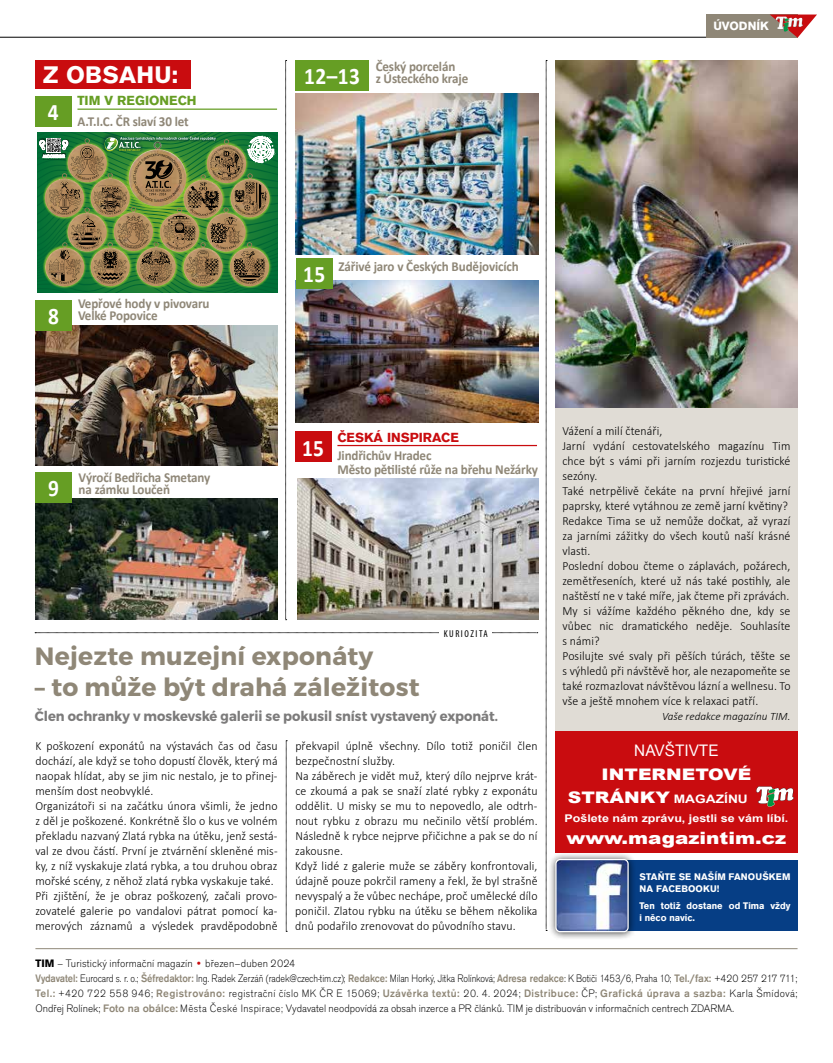
<style>
.page{position:relative;width:833px;height:1063px;background:#fff}
.page>*{position:absolute;margin:0;border:0;box-sizing:border-box;transform-origin:0 0}
.t1{font:700 25px "Montserrat";letter-spacing:.01em;color:#8f8777}
.t2{font:700 25px "Accius TOT";letter-spacing:.015em;color:#fff}
.t3{font:700 23.75px "Calibri";letter-spacing:.02em;color:#fff;scale:.9 1}
.t4{font:900 17px "Arial";color:#fff;scale:1.18 1}
.t5{font:900 16px "Arial";color:#fff;scale:1.18 1}
.t6{font:16px "Arial Narrow";color:#fff;scale:1.18 1}
.t7{font:700 13.75px/12.5px "Calibri";letter-spacing:-.01em;color:#8f8777;scale:.95 1}
.t8{font:700 13.75px "Montserrat";color:#7c7b7b;scale:.95 1}
.t9{font:700 13.75px "Accius TOT";color:#c90c0f}
.t10{font:700 13.75px "Accius TOT";color:#669e24}
.t11{font:300 12.5px/15px "Calibri";letter-spacing:.01em;color:#000;scale:.95 1}
.t12{font:700 12.5px "Accius TOT";color:#fff}
.t13{font:700 11.75px "Arial";color:#fff;scale:1.18 1}
.t14{font:300 11.25px/15px "Accius TOT";color:#000}
.t15{font:italic 300 11.25px "Calibri";color:#000}
.t16{font:700 10.62px "Arial";color:#fff;scale:1.18 1}
.t17{font:700 10px/12.5px "Accius TOT";color:#fff}
.t18{font:condensed 10px "Myriad Pro";letter-spacing:.15em;color:#000}
.s1{font-size:23.75px;color:#fff}
.s2{font-weight:900;font-size:16px}
.s3{font-weight:700}
.s4{color:#c90c0f}
.s5{font-weight:500;color:#8f8777}
</style>
<div class="page">
<div style="left:35px;top:60px;width:156px;height:29px;background:#c90c0f"></div>
<div style="left:555px;top:407px;width:242px;height:325px;background:#e0dcd5"></div>
<hr style="left:35px;top:948px;width:762px;height:1px;background:#8f8777">
<div style="left:568px;top:860px;width:229px;height:71px;background:#063e85"></div>
<div style="left:548px;top:852px;width:89px;height:88px;background:#000;opacity:.75"></div>
<img style="left:556px;top:860px;width:72px;height:72px">
<div style="left:555px;top:859px;width:73px;height:73px;border:1px solid #fff;border-radius:4px"></div>
<svg style="left:546px;top:60px;width:1px;height:871px"></svg>
<svg style="left:285px;top:60px;width:2px;height:560px"></svg>
<svg style="left:35px;top:632px;width:503px;height:1px"></svg>
<div style="left:439px;top:628px;width:53px;height:10px;background:#fff"></div>
<div style="left:555px;top:732px;width:242px;height:121px;background:#c90c0f"></div>
<svg style="left:756px;top:786px;width:38px;height:21px"></svg>
<svg style="left:286px;top:740px;width:1px;height:192px"></svg>
<hr style="left:0;top:37px;width:794px;height:1px;background:#000">
<div style="left:706px;top:15px;width:91px;height:23px;background:#8f8777"></div>
<svg style="left:770px;top:15px;width:47px;height:23px"></svg>
<img style="left:555px;top:60px;width:242px;height:347px">
<hr style="left:77px;top:109px;width:200px;height:1px;background:#669e24">
<div style="left:35px;top:96px;width:36px;height:30px;background:#669e24"></div>
<div style="left:295px;top:60px;width:74px;height:30px;background:#669e24"></div>
<img style="left:296px;top:280px;width:242px;height:142px">
<div style="left:296px;top:258px;width:36px;height:31px;background:#669e24"></div>
<img style="left:298px;top:478px;width:240px;height:142px">
<hr style="left:337px;top:445px;width:200px;height:1px;background:#c90c0f">
<div style="left:295px;top:432px;width:36px;height:30px;background:#c90c0f"></div>
<svg style="left:37px;top:133px;width:240px;height:159px;fill:#087135"></svg>
<img style="left:134px;top:284px;width:44px;height:4px">
<img style="left:181px;top:284px;width:44px;height:5px">
<img style="left:228px;top:284px;width:43px;height:5px">
<img style="left:43px;top:284px;width:89px;height:5px">
<div style="left:100px;top:133px;width:22px;height:22px;background:#033;opacity:.69"></div>
<img style="left:91px;top:284px;width:39px;height:2px">
<img style="left:183px;top:284px;width:40px;height:2px">
<img style="left:45px;top:284px;width:39px;height:2px">
<img style="left:230px;top:284px;width:39px;height:2px">
<img style="left:136px;top:284px;width:40px;height:2px">
<div style="left:37px;top:138px;width:11px;height:14px;background:#006733"></div>
<div style="left:119px;top:135px;width:98px;height:7px;background:#033;opacity:.69"></div>
<svg style="left:39px;top:136px;width:235px;height:148px"></svg>
<img style="left:35px;top:326px;width:242px;height:140px">
<img style="left:35px;top:498px;width:243px;height:122px">
<div style="left:35px;top:472px;width:37px;height:30px;background:#669e24"></div>
<div style="left:35px;top:300px;width:37px;height:30px;background:#669e24"></div>
<img style="left:296px;top:94px;width:242px;height:161px">
<h1 class="t2" style="left:43px;top:60px;width:137px">Z OBSAHU:</h1>
<h2 class="t3" style="left:48px;top:96px;width:14px">4</h2>
<p class="t10" style="left:77px;top:93px;width:121px">TIM V REGIONECH</p>
<p class="t7" style="left:77px;top:115px;width:119px">A.T.I.C. ČR slaví 30 let</p>
<h2 class="t3" style="left:304px;top:60px;width:63px">12–13</h2>
<p class="t7" style="left:376px;top:60px;width:99px">Český porcelán<br>z Ústeckého kraje</p>
<p class="t12" style="left:713px;top:19px;width:57px">ÚVODNÍK</p>
<h2 class="t3" style="left:48px;top:299px;width:14px">8</h2>
<p class="t7" style="left:78px;top:297px;width:140px">Vepřové hody v pivovaru<br>Velké Popovice</p>
<h2 class="t3" style="left:303px;top:258px;width:26px">15</h2>
<p class="t7" style="left:338px;top:260px;width:191px">Zářivé jaro v Českých Budějovicích</p>
<p class="t7" style="left:48px;top:471px;width:172px;text-indent:31px">Výročí Bedřicha Smetany<br><span class="s1">9</span> na zámku Loučeň</p>
<h2 class="t3" style="left:302px;top:431px;width:26px">15</h2>
<p class="t9" style="left:337px;top:430px;width:123px">ČESKÁ INSPIRACE</p>
<p class="t7" style="left:337px;top:448px;width:213px;line-height:13.8px">Jindřichův Hradec<br>Město pětilisté růže na břehu Nežárky</p>
<p class="t18" style="left:444px;top:627px;width:46px">KURIOZITA</p>
<h1 class="t1" style="left:35px;top:641px;width:340px">Nejezte muzejní exponáty</h1>
<h1 class="t1" style="left:35px;top:672px;width:386px">– to může být drahá záležitost</h1>
<p class="t8" style="left:35px;top:707px;width:489px">Člen ochranky v moskevské galerii se pokusil sníst vystavený exponát.</p>
<p class="t11" style="left:35px;top:738px;width:256px">K poškození exponátů na výstavách čas od času dochází, ale když se toho dopustí člověk, který má naopak hlídat, aby se jim nic nestalo, je to přinej&shy;menším dost neobvyklé.<br>Organizátoři si na začátku února všimli, že jedno z děl je poškozené. Konkrétně šlo o kus ve volném překladu nazvaný Zlatá rybka na útěku, jenž sestá&shy;val ze dvou částí. První je ztvárnění skleněné mis&shy;ky, z níž vyskakuje zlatá rybka, a tou druhou obraz mořské scény, z něhož zlatá rybka vyskakuje také.<br>Při zjištění, že je obraz poškozený, začali provo&shy;zovatelé galerie po vandalovi pátrat pomocí ka&shy;merových záznamů a výsledek pravděpodobně</p>
<p class="t11" style="left:295px;top:738px;width:256px">překvapil úplně všechny. Dílo totiž poničil člen bezpečnostní služby.<br>Na záběrech je vidět muž, který dílo nejprve krát&shy;ce zkoumá a pak se snaží zlaté rybky z exponátu oddělit. U misky se mu to nepovedlo, ale odtrh&shy;nout rybku z obrazu mu nečinilo větší problém.<br>Následně k rybce nejprve přičichne a pak se do ní zakousne.<br>Když lidé z galerie muže se záběry konfrontovali, údajně pouze pokrčil rameny a řekl, že byl strašně nevyspalý a že vůbec nechápe, proč umělecké dílo poničil. Zlatou rybku na útěku se během několika dnů podařilo zrenovovat do původního stavu.</p>
<p class="t11" style="left:562px;top:423px;width:242px">Vážení a milí čtenáři,<br>Jarní vydání cestovatelského magazínu Tim chce být s vámi při jarním rozjezdu turistické sezóny.<br>Také netrpělivě čekáte na první hřejivé jarní paprsky, které vytáhnou ze země jarní květiny?<br>Redakce Tima se už nemůže dočkat, až vyrazí za jarními zážitky do všech koutů naší krásné vlasti.<br>Poslední dobou čteme o záplavách, požárech, zemětřeseních, které už nás také postihly, ale naštěstí ne v také míře, jak čteme při zprávách.<br>My si vážíme každého pěkného dne, kdy se vůbec nic dramatického neděje. Souhlasíte s námi?<br>Posilujte své svaly při pěších túrách, těšte se s výhledů při návštěvě hor, ale nezapomeňte se také rozmazlovat návštěvou lázní a wellnesu. To vše a ještě mnohem více k relaxaci patří.</p>
<p class="t15" style="left:662px;top:709px;width:130px">Vaše redakce magazínu TIM.</p>
<p class="t6" style="left:634px;top:738px;width:73px">NAVŠTIVTE</p>
<p class="t5" style="left:601px;top:762px;width:128px">INTERNETOVÉ</p>
<p class="t13" style="left:568px;top:791px;width:154px"><span class="s2">STRÁNKY</span> MAGAZÍNU</p>
<p class="t16" style="left:564px;top:810px;width:191px">Pošlete nám zprávu, jestli se vám líbí.</p>
<h3 class="t4" style="left:566px;top:825px;width:188px">www.magazintim.cz</h3>
<p class="t17" style="left:639px;top:871px;width:152px">STAŇTE SE NAŠÍM FANOUŠKEM<br>NA FACEBOOKU!</p>
<p class="t17" style="left:639px;top:899px;width:153px">Ten totiž dostane od Tima vždy i něco navíc.</p>
<p class="t14" style="left:35px;top:955px;width:763px"><span class="s3">TIM</span> – Turistický informační magazín <span class="s4">•</span> březen–duben 2024<br><span class="s5">Vydavatel:</span> Eurocard s. r. o.; <span class="s5">Šéfredaktor:</span> Ing. Radek Zerzáň (radek@czech-tim.cz); <span class="s5">Redakce:</span> Milan Horký, Jitka Rolínková; <span class="s5">Adresa redakce</span>: K Botiči 1453/6, Praha 10; <span class="s5">Tel./fax:</span> +420 257 217 711; <span class="s5">Tel.:</span> +420 722 558 946; <span class="s5">Registrováno:</span> registrační číslo MK ČR E 15069; <span class="s5">Uzávěrka textů:</span> 20. 4. 2024; <span class="s5">Distribuce:</span> ČP; <span class="s5">Grafická úprava a sazba:</span> Karla Šmídová; Ondřej Rolínek; <span class="s5">Foto na obálce:</span> Města České Inspirace; Vydavatel neodpovídá za obsah inzerce a PR článků. TIM je distribuován v informačních centrech ZDARMA.</p>
</div>
